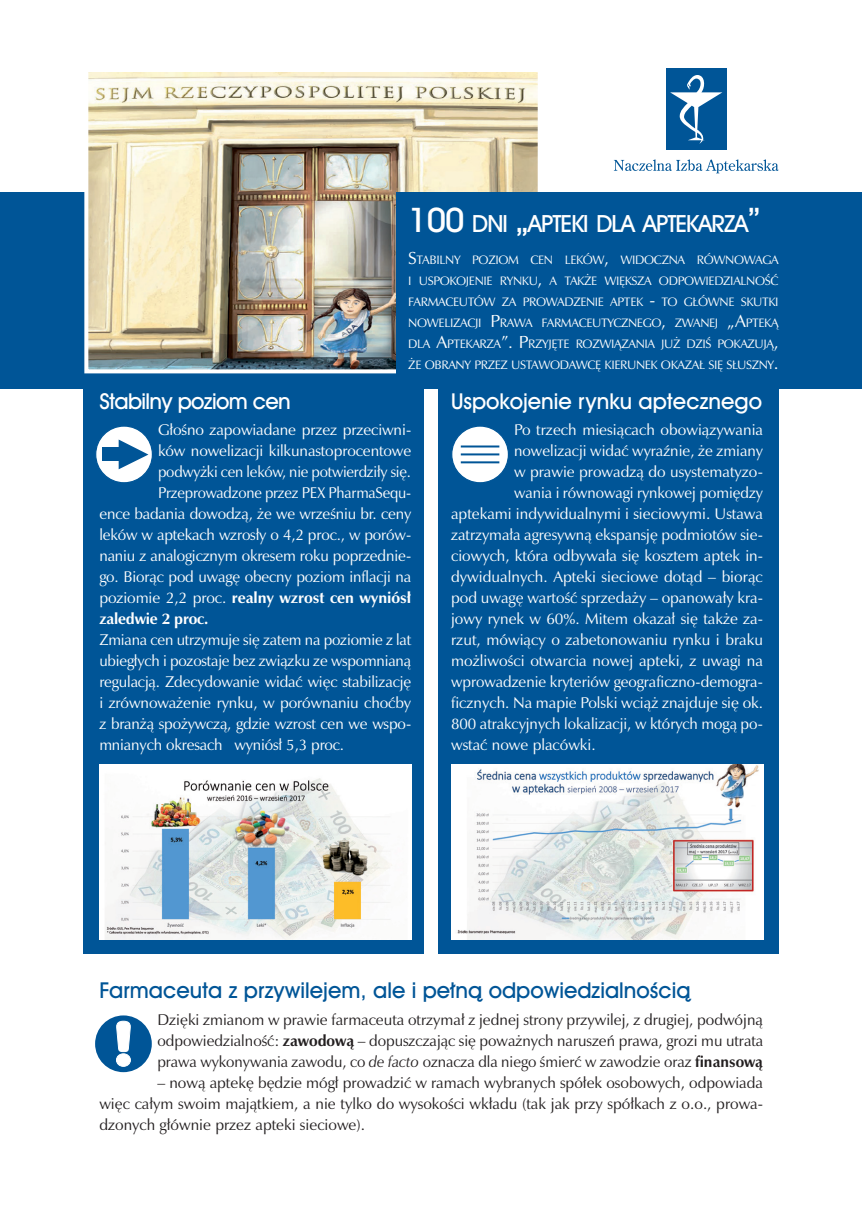
<style>
.page{position:relative;width:862px;height:1214px;background:#fff}
.page>*{position:absolute;margin:0;border:0;box-sizing:border-box;transform-origin:0 0}
.t1{font:23.8px "Avant Garde Md PL";letter-spacing:-.045em;color:#fff}
.t2{font:22px "Avant Garde Md PL";color:#005597}
.t3{font:22px "Avant Garde Md PL";color:#fff}
.t4{font:22px "Avant Garde Md PL";letter-spacing:-.03em;color:#fff}
.t5{font:16px/21px "Zapf Humnst PL";color:#fff;text-align:justify}
.t6{font:16px/21px "Zapf Humnst PL";color:#231f20;text-align:justify}
.t7{font:16px "Zapf Humnst PL";color:#fff;scale:.96 1}
.t8{font:700 16px "Zapf Humnst PL";letter-spacing:-.005em;color:#fff}
.t9{font:12.6px/21px "Zapf Humnst PL";letter-spacing:-.03em;color:#fff;text-align:justify}
.s1{font-size:34px}
.s2{font-size:18px}
.s3{font-weight:400}
.s4{font-weight:700}
.s5{font-style:italic}
</style>
<div class="page">
<div style="left:666px;top:68px;width:60px;height:81px;background:#005597"></div>
<svg style="left:670px;top:75px;width:52px;height:69px"></svg>
<svg style="left:614px;top:159px;width:164px;height:14px"></svg>
<div style="left:0;top:192px;width:159px;height:196px;background:#005597"></div>
<div style="left:83px;top:306px;width:340px;height:648px;background:#005597"></div>
<div style="left:438px;top:306px;width:340px;height:648px;background:#005597"></div>
<img style="left:89px;top:73px;width:448px;height:295px">
<div style="left:84px;top:63px;width:458px;height:310px;border:4px solid #fff"></div>
<div style="left:397px;top:192px;width:465px;height:196px;background:#005597"></div>
<div style="left:96px;top:426px;width:56px;height:56px;background:#fff;border-radius:50%"></div>
<div style="left:95px;top:425px;width:58px;height:58px;border:1px solid #005597;border-radius:50%"></div>
<div style="left:102px;top:447px;width:29px;height:14px;background:#005597"></div>
<svg style="left:119px;top:439px;width:29px;height:30px"></svg>
<div style="left:95px;top:1015px;width:57px;height:56px;background:#005597;border-radius:50%"></div>
<svg style="left:116px;top:1015px;width:15px;height:51px"></svg>
<img style="left:99px;top:764px;width:312px;height:175px">
<div style="left:452px;top:426px;width:56px;height:56px;background:#fff;border-radius:50%"></div>
<div style="left:451px;top:425px;width:58px;height:58px;border:1px solid #005597;border-radius:50%"></div>
<hr style="left:461px;top:445px;width:38px;height:2px;background:#005597">
<hr style="left:461px;top:453px;width:38px;height:2px;background:#005597">
<hr style="left:461px;top:461px;width:38px;height:2px;background:#005597">
<img style="left:451px;top:764px;width:312px;height:175px">
<h1 class="t1" style="left:408px;top:209px;width:354px"><span class="s1">100</span> DNI <span class="s1">„</span>APTEKI DLA APTEKARZA<span class="s1">”</span></h1>
<p class="t9" style="left:408px;top:249px;width:372px"><span class="s2">S</span>TABILNY POZIOM CEN LEKÓW<span class="s2">,</span> WIDOCZNA RÓWNOWAGA I USPOKOJENIE RYNKU<span class="s2">,</span> A TAKŻE WIĘKSZA ODPOWIEDZIALNOŚĆ FARMACEUTÓW ZA PROWADZENIE APTEK <span class="s2">-</span> TO GŁÓWNE SKUTKI NOWELIZACJI <span class="s2">P</span>RAWA FARMACEUTYCZNEGO<span class="s2">,</span> ZWANEJ <span class="s2">„A</span>PTEKĄ DLA <span class="s2">A</span>PTEKARZA<span class="s2">”. P</span>RZYJĘTE ROZWIĄZANIA JUŻ DZIŚ POKAZUJĄ<span class="s2">, </span>ŻE OBRANY PRZEZ USTAWODAWCĘ KIERUNEK OKAZAŁ SIĘ SŁUSZNY<span class="s2">.</span></p>
<h2 class="t4" style="left:99px;top:387px;width:193px">Stabilny poziom cen</h2>
<p class="t5" style="left:158px;top:419px;width:255px">Głośno zapowiadane przez przeciwni-</p>
<p class="t5" style="left:158px;top:440px;width:255px">ków nowelizacji kilkunastoprocentowe</p>
<p class="t7" style="left:158px;top:462px;width:265px">podwyżki cen leków, nie potwierdziły się.</p>
<p class="t7" style="left:158px;top:483px;width:265px">Przeprowadzone przez PEX PharmaSequ-</p>
<p class="t5" style="left:99px;top:503px;width:313px">ence badania dowodzą, że we wrześniu br. ceny</p>
<p class="t5" style="left:99px;top:524px;width:313px">leków w aptekach wzrosły o 4,2 proc., w porów-</p>
<p class="t5" style="left:99px;top:545px;width:313px">naniu z analogicznym okresem roku poprzednie-</p>
<p class="t5" style="left:99px;top:566px;width:313px">go. Biorąc pod uwagę obecny poziom inflacji na</p>
<p class="t8" style="left:99px;top:588px;width:313px"><span class="s3">poziomie 2,2 proc.</span> realny wzrost cen wyniósł</p>
<p class="t8" style="left:99px;top:609px;width:111px">zaledwie 2 proc.</p>
<p class="t5" style="left:99px;top:629px;width:313px">Zmiana cen utrzymuje się zatem na poziomie z lat ubiegłych i pozostaje bez związku ze wspomnianą regulacją. Zdecydowanie widać więc stabilizację i zrównoważenie rynku, w porównaniu choćby z branżą spożywczą, gdzie wzrost cen we wspo&shy;mnianych okresach wyniósł 5,3 proc.</p>
<h2 class="t3" style="left:451px;top:387px;width:312px">Uspokojenie rynku aptecznego</h2>
<p class="t5" style="left:514px;top:419px;width:250px">Po trzech miesiącach obowiązywania</p>
<p class="t5" style="left:514px;top:440px;width:250px">nowelizacji widać wyraźnie, że zmiany</p>
<p class="t5" style="left:514px;top:461px;width:250px">w prawie prowadzą do usystematyzo-</p>
<p class="t5" style="left:514px;top:482px;width:250px">wania i równowagi rynkowej pomiędzy</p>
<p class="t5" style="left:451px;top:503px;width:313px">aptekami indywidualnymi i sieciowymi. Ustawa</p>
<p class="t5" style="left:451px;top:524px;width:313px">zatrzymała agresywną ekspansję podmiotów sie-</p>
<p class="t5" style="left:451px;top:545px;width:313px">ciowych, która odbywała się kosztem aptek in-</p>
<p class="t5" style="left:451px;top:566px;width:313px">dywidualnych. Apteki sieciowe dotąd – biorąc</p>
<p class="t5" style="left:451px;top:587px;width:313px">pod uwagę wartość sprzedaży – opanowały kra-</p>
<p class="t5" style="left:451px;top:608px;width:313px">jowy rynek w 60%. Mitem okazał się także za-</p>
<p class="t5" style="left:451px;top:629px;width:313px">rzut, mówiący o zabetonowaniu rynku i braku</p>
<p class="t5" style="left:451px;top:650px;width:313px">możliwości otwarcia nowej apteki, z uwagi na</p>
<p class="t5" style="left:451px;top:671px;width:313px">wprowadzenie kryteriów geograficzno-demogra-</p>
<p class="t5" style="left:451px;top:692px;width:313px">ficznych. Na mapie Polski wciąż znajduje się ok.</p>
<p class="t5" style="left:451px;top:713px;width:313px">800 atrakcyjnych lokalizacji, w których mogą po-</p>
<p class="t5" style="left:451px;top:734px;width:146px">wstać nowe placówki.</p>
<h2 class="t2" style="left:99px;top:976px;width:593px">Farmaceuta z przywilejem, ale i pełną odpowiedzialnością</h2>
<p class="t6" style="left:157px;top:1008px;width:607px">Dzięki zmianom w prawie farmaceuta otrzymał z jednej strony przywilej, z drugiej, podwójną odpowiedzialność: <span class="s4">zawodową</span> – dopuszczając się poważnych naruszeń prawa, grozi mu utrata prawa wykonywania zawodu, co <span class="s5">de facto</span> oznacza dla niego śmierć w zawodzie oraz <span class="s4">finansową</span></p>
<p class="t6" style="left:99px;top:1071px;width:665px;text-indent:58px">– nową aptekę będzie mógł prowadzić w ramach wybranych spółek osobowych, odpowiada więc całym swoim majątkiem, a nie tylko do wysokości wkładu (tak jak przy spółkach z o.o., prowa&shy;dzonych głównie przez apteki sieciowe).</p>
</div>
